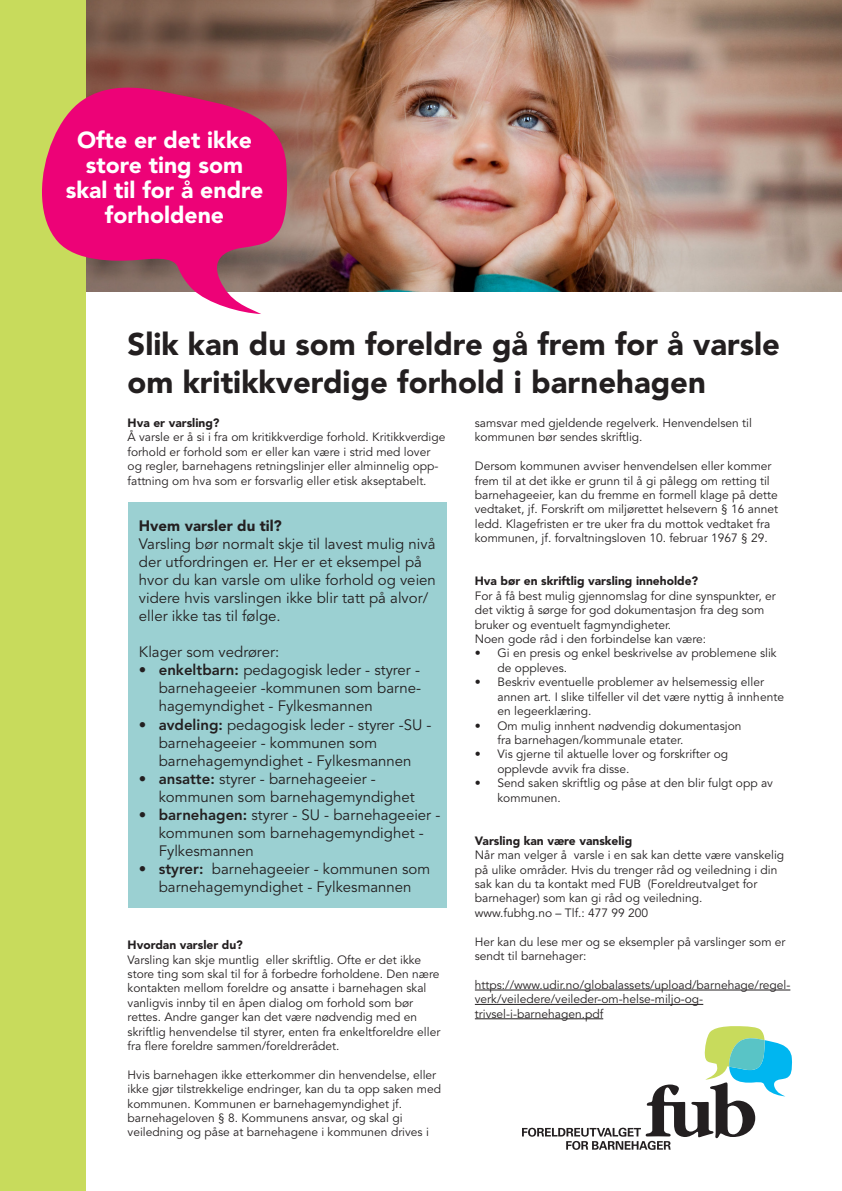
<style>
.page{position:relative;width:842px;height:1191px;background:#fff}
.page>*{position:absolute;margin:0;border:0;box-sizing:border-box;transform-origin:0 0}
.t1{font:900 31px "Avenir LT Std";color:#231f20}
.t2{font:900 23px "Avenir LT Std";color:#fff}
.t3{font:15px/18px "Avenir LT Std";color:#231f20}
.t4{font:900 15px "Avenir LT Std";color:#231f20}
.t5{font:12px/14.4px "Avenir LT Std";color:#231f20}
.t6{font:900 12px "Avenir LT Std";color:#231f20}
.s1{font-weight:800}
</style>
<div class="page">
<div style="left:128px;top:502px;width:318px;height:405px;background:#9bd0d2"></div>
<img style="left:85px;top:0;width:757px;height:291px">
<hr style="left:475px;top:989px;width:315px;height:1px;background:#231f20">
<hr style="left:475px;top:1004px;width:228px;height:1px;background:#231f20">
<hr style="left:475px;top:1018px;width:128px;height:1px;background:#231f20">
<div style="left:0;top:0;width:85px;height:1191px;background:#c8db5c"></div>
<svg style="left:42px;top:86px;width:247px;height:228px;fill:#ed0277"></svg>
<svg style="left:522px;top:1026px;width:270px;height:123px"></svg>
<p class="t2" style="left:77px;top:126px;width:177px">Ofte er det ikke</p>
<p class="t2" style="left:86px;top:151px;width:159px">store ting som</p>
<p class="t2" style="left:66px;top:176px;width:199px">skal til for å endre</p>
<p class="t2" style="left:105px;top:201px;width:121px">forholdene</p>
<p class="t1" style="left:128px;top:326px;width:654px">Slik kan du som foreldre gå frem for å varsle</p>
<p class="t1" style="left:128px;top:363px;width:580px">om kritikkverdige forhold i barnehagen</p>
<p class="t6" style="left:128px;top:415px;width:94px">Hva er varsling?</p>
<p class="t5" style="left:128px;top:430px;width:319px">Å varsle er å si i fra om kritikkverdige forhold. Kritikkverdige forhold er forhold som er eller kan være i strid med lover og regler, barnehagens retningslinjer eller alminnelig opp&shy;fattning om hva som er forsvarlig eller etisk akseptabelt.</p>
<p class="t4" style="left:139px;top:517px;width:145px">Hvem varsler du til?</p>
<p class="t3" style="left:139px;top:535px;width:298px">Varsling bør normalt skje til lavest mulig nivå der utfordringen er. Her er et eksempel på hvor du kan varsle om ulike forhold og veien videre hvis varslingen ikke blir tatt på alvor/ eller ikke tas til følge.</p>
<p class="t3" style="left:139px;top:643px;width:142px">Klager som vedrører:</p>
<p class="t3" style="left:139px;top:661px;width:283px">• <span class="s1">enkeltbarn:</span> pedagogisk leder - styrer -</p>
<p class="t3" style="left:159px;top:679px;width:264px">barnehageeier -kommunen som barne-</p>
<p class="t3" style="left:159px;top:697px;width:215px">hagemyndighet - Fylkesmannen</p>
<p class="t3" style="left:139px;top:715px;width:294px">• <span class="s1">avdeling:</span> pedagogisk leder - styrer -SU -</p>
<p class="t3" style="left:159px;top:733px;width:220px">barnehageeier - kommunen som</p>
<p class="t3" style="left:159px;top:751px;width:254px">barnehagemyndighet - Fylkesmannen</p>
<p class="t3" style="left:139px;top:769px;width:239px">• <span class="s1">ansatte:</span> styrer - barnehageeier -</p>
<p class="t3" style="left:159px;top:787px;width:257px">kommunen som barnehagemyndighet</p>
<p class="t3" style="left:139px;top:805px;width:303px">• <span class="s1">barnehagen:</span> styrer - SU - barnehageeier -</p>
<p class="t3" style="left:159px;top:823px;width:267px">kommunen som barnehagemyndighet -</p>
<p class="t3" style="left:159px;top:841px;width:97px">Fylkesmannen</p>
<p class="t3" style="left:139px;top:859px;width:293px">• <span class="s1">styrer:</span> barnehageeier - kommunen som</p>
<p class="t3" style="left:159px;top:877px;width:254px">barnehagemyndighet - Fylkesmannen</p>
<p class="t6" style="left:128px;top:937px;width:117px">Hvordan varsler du?</p>
<p class="t5" style="left:128px;top:952px;width:314px">Varsling kan skje muntlig eller skriftlig. Ofte er det ikke store ting som skal til for å forbedre forholdene. Den nære kontakten mellom foreldre og ansatte i barnehagen skal vanligvis innby til en åpen dialog om forhold som bør rettes. Andre ganger kan det være nødvendig med en skriftlig henvendelse til styrer, enten fra enkeltforeldre eller fra flere foreldre sammen/foreldrerådet.</p>
<p class="t5" style="left:128px;top:1067px;width:315px">Hvis barnehagen ikke etterkommer din henvendelse, eller ikke gjør tilstrekkelige endringer, kan du ta opp saken med kommunen. Kommunen er barnehagemyndighet jf.</p>
<p class="t5" style="left:128px;top:1111px;width:276px">barnehageloven § 8. Kommunens ansvar, og skal gi</p>
<p class="t5" style="left:128px;top:1125px;width:303px">veiledning og påse at barnehagene i kommunen drives i</p>
<p class="t5" style="left:475px;top:416px;width:279px">samsvar med gjeldende regelverk. Henvendelsen til</p>
<p class="t5" style="left:475px;top:430px;width:169px">kommunen bør sendes skriftlig.</p>
<p class="t5" style="left:475px;top:459px;width:305px">Dersom kommunen avviser henvendelsen eller kommer frem til at det ikke er grunn til å gi pålegg om retting til barnehageeier, kan du fremme en formell klage på dette vedtaket, jf. Forskrift om miljørettet helsevern § 16 annet ledd. Klagefristen er tre uker fra du mottok vedtaket fra kommunen, jf. forvaltningsloven 10. februar 1967 § 29.</p>
<p class="t6" style="left:475px;top:574px;width:225px">Hva bør en skriftlig varsling inneholde?</p>
<p class="t5" style="left:475px;top:589px;width:302px">For å få best mulig gjennomslag for dine synspunkter, er det viktig å sørge for god dokumentasjon fra deg som</p>
<p class="t5" style="left:475px;top:617px;width:198px">bruker og eventuelt fagmyndigheter.</p>
<p class="t5" style="left:475px;top:632px;width:233px">Noen gode råd i den forbindelse kan være:</p>
<p class="t5" style="left:497px;top:646px;width:281px;text-indent:-23px">• Gi en presis og enkel beskrivelse av problemene slik de oppleves.</p>
<p class="t5" style="left:497px;top:675px;width:288px;text-indent:-23px">• Beskriv eventuelle problemer av helsemessig eller annen art. I slike tilfeller vil det være nyttig å innhente en legeerklæring.</p>
<p class="t5" style="left:497px;top:718px;width:246px;text-indent:-23px">• Om mulig innhent nødvendig dokumentasjon fra barnehagen/kommunale etater.</p>
<p class="t5" style="left:497px;top:747px;width:232px;text-indent:-23px">• Vis gjerne til aktuelle lover og forskrifter og opplevde avvik fra disse.</p>
<p class="t5" style="left:497px;top:776px;width:277px;text-indent:-23px">• Send saken skriftlig og påse at den blir fulgt opp av kommunen.</p>
<p class="t6" style="left:475px;top:833px;width:159px">Varsling kan være vanskelig</p>
<p class="t5" style="left:475px;top:848px;width:311px">Når man velger å varsle i en sak kan dette være vanskelig på ulike områder. Hvis du trenger råd og veiledning i din sak kan du ta kontakt med FUB (Foreldreutvalget for</p>
<p class="t5" style="left:475px;top:891px;width:229px">barnehager) som kan gi råd og veiledning.</p>
<p class="t5" style="left:475px;top:905px;width:175px">www.fubhg.no – Tlf.: 477 99 200</p>
<p class="t5" style="left:475px;top:934px;width:312px">Her kan du lese mer og se eksempler på varslinger som er sendt til barnehager:</p>
<p class="t5" style="left:475px;top:977px;width:317px">https://www.udir.no/globalassets/upload/barnehage/regel&shy;verk/veiledere/veileder-om-helse-miljo-og-</p>
<p class="t5" style="left:475px;top:1006px;width:130px">trivsel-i-barnehagen.pdf</p>
</div>
